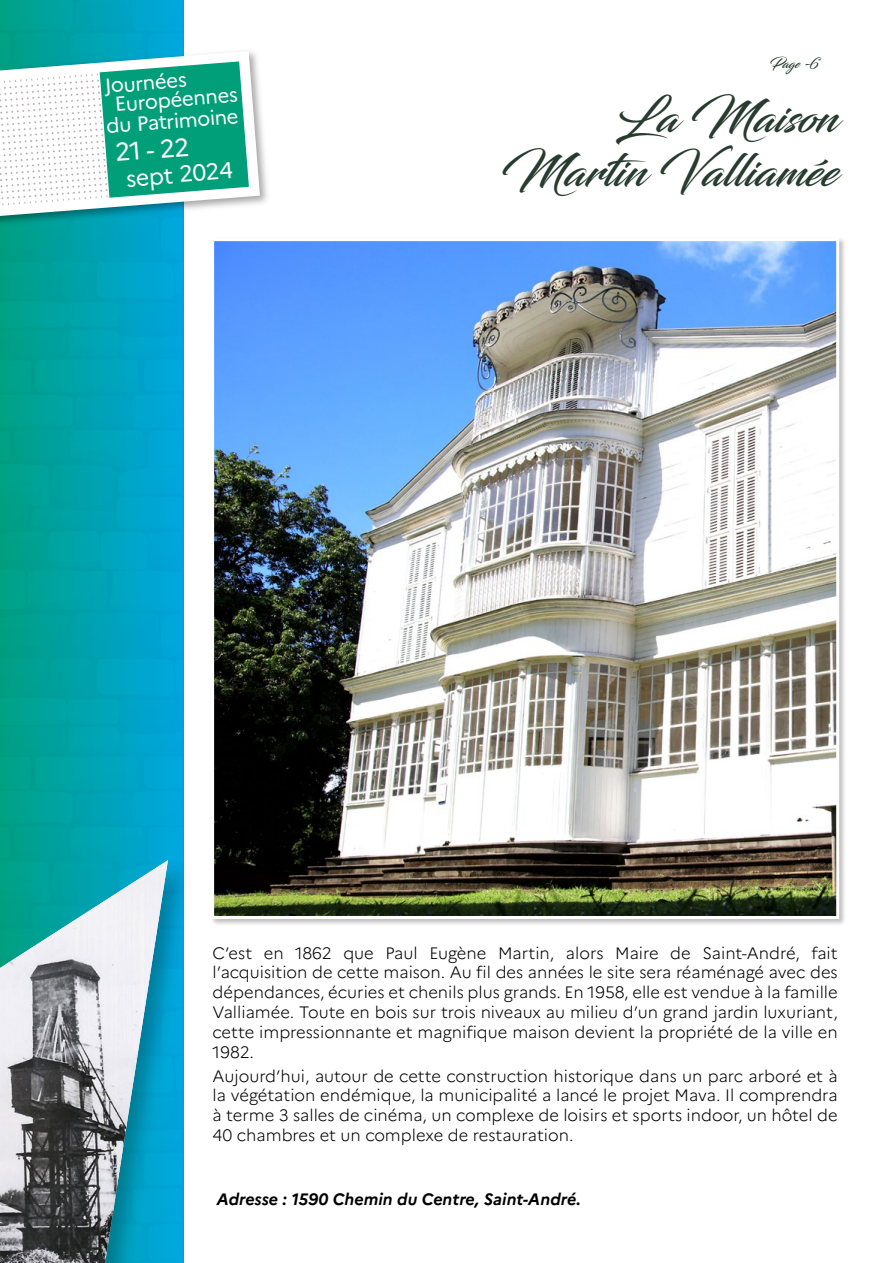
<style>
.page{position:relative;width:893px;height:1263px;background:#fff}
.page>*{position:absolute;margin:0;border:0;box-sizing:border-box;transform-origin:0 0}
.t1{font:45px/54px "Blacksword";color:#273c2f;text-align:right}
.t2{font:25.35px "Marianne";color:#fff}
.t3{font:23.1px "Marianne";color:#fff}
.t4{font:20.25px/18.9px "Marianne";color:#fff}
.t5{font:300 16.5px/19.8px "Marianne";color:#000;text-align:justify}
.t6{font:italic 700 16.5px "Marianne";color:#000}
.t7{font:13.5px "Blacksword";color:#273c2f}
</style>
<div class="page">
<svg style="left:0;top:0;width:184px;height:848px;background:#00a2b0"></svg>
<img style="left:0;top:848px;width:184px;height:415px">
<img style="left:0;top:860px;width:168px;height:403px">
<img style="left:0;top:47px;width:268px;height:184px">
<svg style="left:0;top:51px;width:260px;height:167px"></svg>
<div style="left:210px;top:237px;width:636px;height:689px;background:#000;opacity:.25"></div>
<img style="left:215px;top:242px;width:620px;height:673px">
<div style="left:211px;top:238px;width:628px;height:681px;border:3px solid #fff"></div>
<p class="t4" style="left:113px;top:74px;width:125px;text-indent:-9px;rotate:-4deg">Journées<br>Européennes</p>
<p class="t4" style="left:106px;top:115px;width:134px;rotate:-4deg">du Patrimoine</p>
<h2 class="t2" style="left:114px;top:132px;width:76px;rotate:-4deg">21 - 22</h2>
<h3 class="t3" style="left:125px;top:160px;width:108px;rotate:-4deg">sept 2024</h3>
<p class="t7" style="left:770px;top:55px;width:51px">Page -6</p>
<h1 class="t1" style="left:501px;top:90px;width:339px">La Maison<br>Martin Valliamée</h1>
<p class="t5" style="left:213px;top:941px;width:627px">C’est en 1862 que Paul Eugène Martin, alors Maire de Saint-André, fait l’acquisition de cette maison. Au fil des années le site sera réaménagé avec des dépendances, écuries et chenils plus grands. En 1958, elle est vendue à la famille Valliamée. Toute en bois sur trois niveaux au milieu d’un grand jardin luxuriant, cette impressionnante et magnifique maison devient la propriété de la ville en 1982.</p>
<p class="t5" style="left:213px;top:1064px;width:627px">Aujourd’hui, autour de cette construction historique dans un parc arboré et à la végétation endémique, la municipalité a lancé le projet Mava. Il comprendra à terme 3 salles de cinéma, un complexe de loisirs et sports indoor, un hôtel de 40 chambres et un complexe de restauration.</p>
<p class="t6" style="left:217px;top:1186px;width:365px">Adresse : 1590 Chemin du Centre, Saint-André.</p>
</div>
